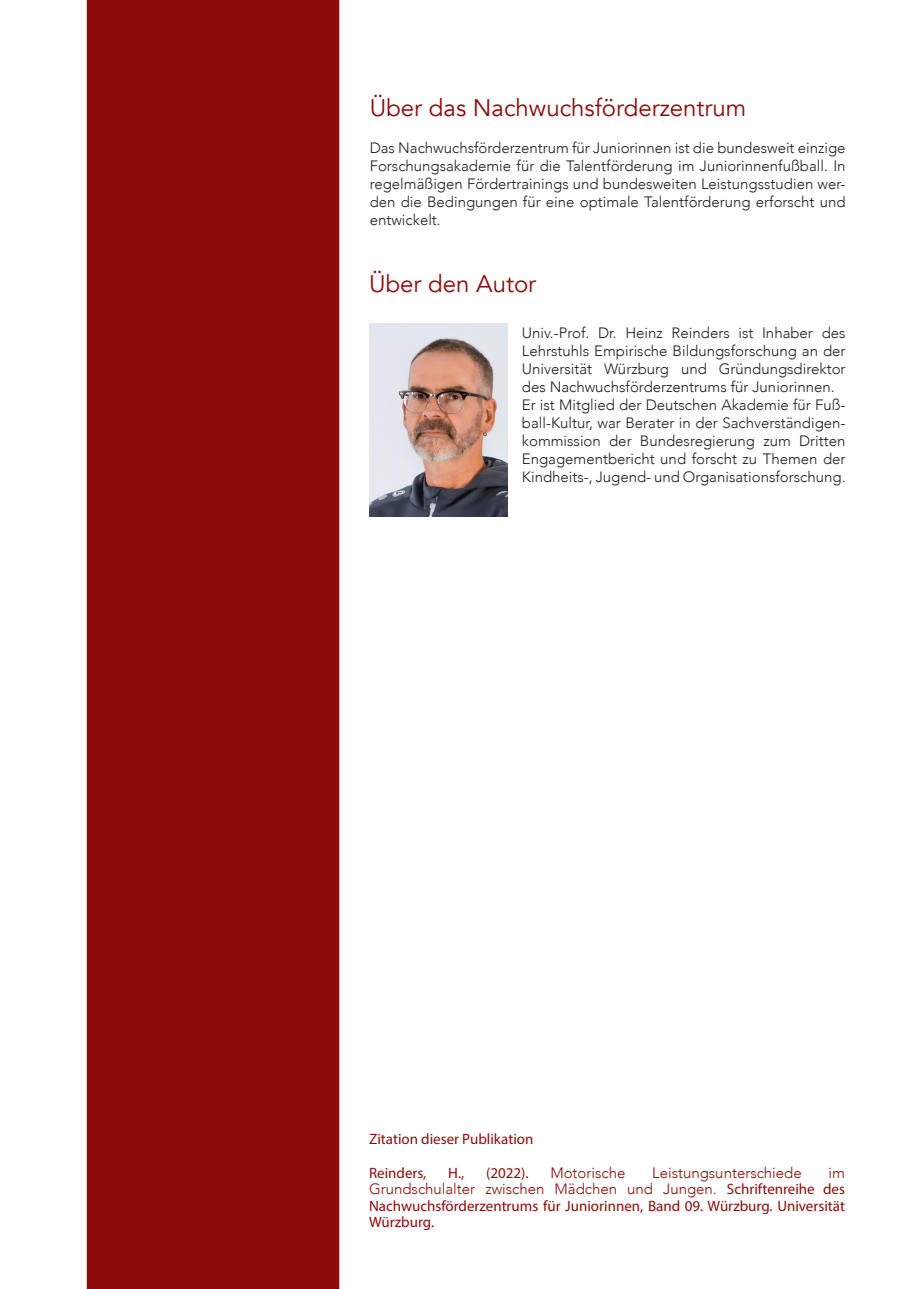
<style>
.page{position:relative;width:919px;height:1289px;background:#fff}
.page>*{position:absolute;margin:0;border:0;box-sizing:border-box;transform-origin:0 0}
.t1{font:24px "Avenir";color:#8d0c0a}
.t2{font:300 15px/18px "Avenir";color:#231f20;text-align:justify}
.t3{font:15px/16.5px "Myriad Pro";color:#8d0c0a}
.t4{font:300 15px/16.5px "Avenir";color:#8d0c0a;text-align:right}
.s1{font-family:"Myriad Pro";font-weight:400}
</style>
<div class="page">
<div style="left:87px;top:0;width:252px;height:1288px;background:#8d0c0a"></div>
<img style="left:369px;top:323px;width:138px;height:193px">
<h1 class="t1" style="left:369px;top:93px;width:378px">Über das Nachwuchsförderzentrum</h1>
<p class="t2" style="left:369px;top:139px;width:477px">Das Nachwuchsförderzentrum für Juniorinnen ist die bundesweit einzige Forschungsakademie für die Talentförderung im Juniorinnenfußball. In regelmäßigen Fördertrainings und bundesweiten Leistungsstudien wer&shy;den die Bedingungen für eine optimale Talentförderung erforscht und entwickelt.</p>
<h1 class="t1" style="left:369px;top:269px;width:169px">Über den Autor</h1>
<p class="t2" style="left:522px;top:324px;width:325px;text-align:left">Univ.-Prof. Dr. Heinz Reinders ist Inhaber des Lehrstuhls Empirische Bildungsforschung an der Universität Würzburg und Gründungsdirektor des Nachwuchsförderzentrums für Juniorinnen.<br>Er ist Mitglied der Deutschen Akademie für Fuß&shy;ball-Kultur, war Berater in der Sachverständigen&shy;kommission der Bundesregierung zum Dritten Engagementbericht und forscht zu Themen der Kindheits-, Jugend- und Organisationsforschung.</p>
<p class="t3" style="left:369px;top:1130px;width:166px">Zitation dieser Publikation</p>
<p class="t3" style="left:369px;top:1164px;width:59px">Reinders,</p>
<p class="t3" style="left:448px;top:1164px;width:17px">H.,</p>
<p class="t3" style="left:486px;top:1164px;width:44px">(2022).</p>
<p class="t4" style="left:550px;top:1164px;width:77px">Motorische</p>
<p class="t4" style="left:652px;top:1164px;width:151px">Leistungsunterschiede</p>
<p class="t4" style="left:369px;top:1164px;width:477px">im<br>Grundschulalter zwischen Mädchen und Jungen. <span class="s1">Schriftenreihe des</span></p>
<p class="t3" style="left:369px;top:1197px;width:477px">Nachwuchsförderzentrums für Juniorinnen, Band 09. Würzburg. Universität<br>Würzburg.</p>
</div>
